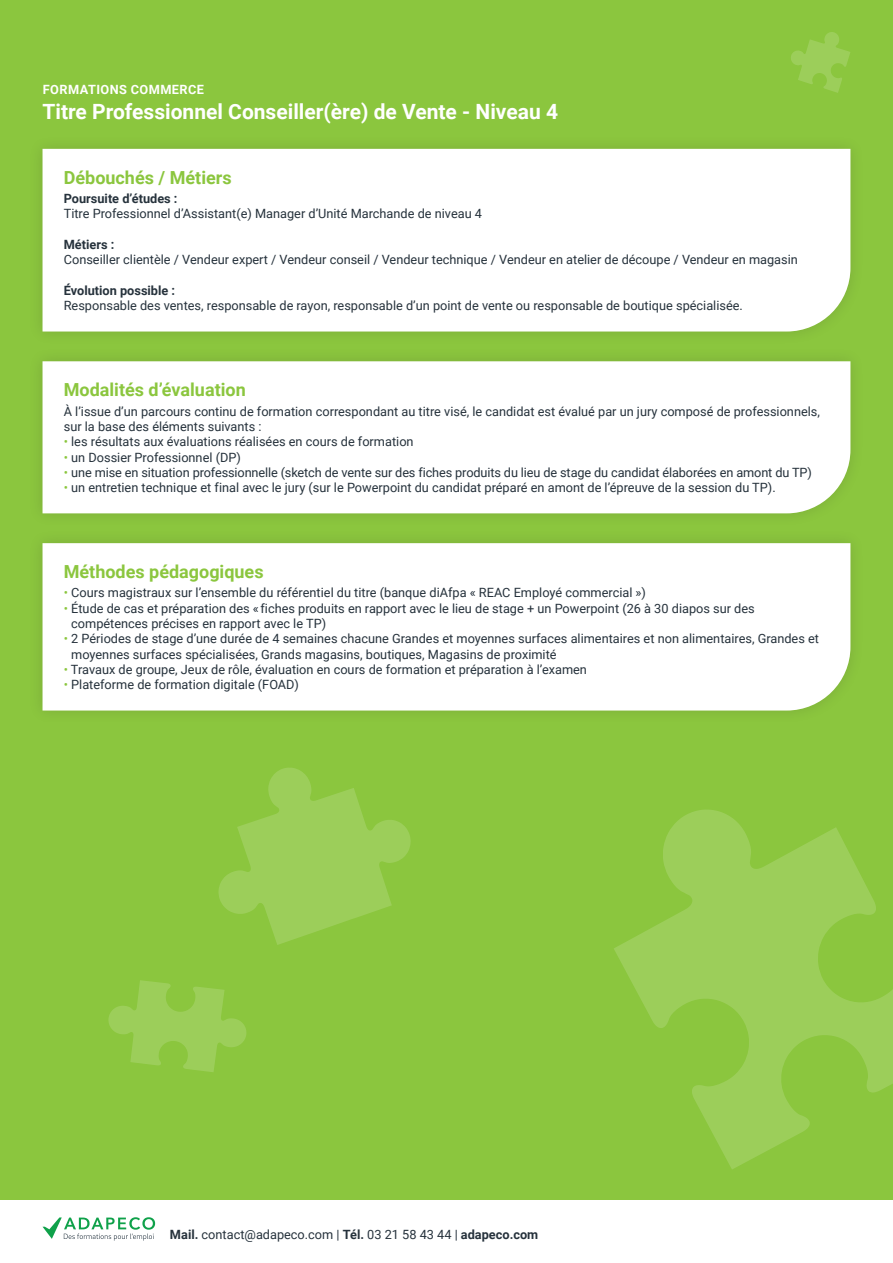
<style>
.page{position:relative;width:893px;height:1263px;background:#fff}
.page>*{position:absolute;margin:0;border:0;box-sizing:border-box;transform-origin:0 0}
.t1{font:700 21px "Roboto";color:#fff}
.t2{font:700 18px "Roboto";color:#8bc63e}
.t3{font:12.75px/15.3px "Roboto";color:#26323c}
.t4{font:700 12.75px "Roboto";color:#26323c}
.t5{font:700 12.75px "Roboto";letter-spacing:.035em;color:#fff}
.s1{color:#8bc63e}
.s2{font-weight:700}
</style>
<div class="page">
<div style="left:0;top:0;width:893px;height:1199px;background:#8bc63e"></div>
<svg style="left:791px;top:32px;width:59px;height:61px"></svg>
<svg style="left:108px;top:980px;width:139px;height:92px"></svg>
<svg style="left:218px;top:768px;width:193px;height:177px"></svg>
<svg style="left:614px;top:809px;width:279px;height:360px"></svg>
<div style="left:28px;top:134px;width:837px;height:212px;background:#231f20;opacity:.15"></div>
<div style="left:43px;top:149px;width:807px;height:182px;background:#fff"></div>
<div style="left:28px;top:347px;width:837px;height:180px;background:#88c23d"></div>
<div style="left:43px;top:361px;width:807px;height:152px;background:#fff"></div>
<div style="left:28px;top:529px;width:837px;height:196px;background:#88c23d"></div>
<div style="left:43px;top:543px;width:807px;height:167px;background:#fff"></div>
<svg style="left:43px;top:1217px;width:112px;height:24px"></svg>
<p class="t5" style="left:43px;top:84px;width:163px">FORMATIONS COMMERCE</p>
<h1 class="t1" style="left:43px;top:102px;width:517px">Titre Professionnel Conseiller(ère) de Vente - Niveau 4</h1>
<h2 class="t2" style="left:64px;top:169px;width:169px">Débouchés / Métiers</h2>
<p class="t4" style="left:64px;top:193px;width:115px">Poursuite d’études :</p>
<p class="t3" style="left:64px;top:207px;width:420px">Titre Professionnel d’Assistant(e) Manager d’Unité Marchande de niveau 4</p>
<p class="t4" style="left:64px;top:239px;width:52px">Métiers :</p>
<p class="t3" style="left:64px;top:253px;width:736px">Conseiller clientèle / Vendeur expert / Vendeur conseil / Vendeur technique / Vendeur en atelier de découpe / Vendeur en magasin</p>
<p class="t4" style="left:64px;top:285px;width:113px">Évolution possible :</p>
<p class="t3" style="left:64px;top:299px;width:681px">Responsable des ventes, responsable de rayon, responsable d’un point de vente ou responsable de boutique spécialisée.</p>
<h2 class="t2" style="left:64px;top:382px;width:184px">Modalités d’évaluation</h2>
<p class="t3" style="left:64px;top:404px;width:758px">À l’issue d’un parcours continu de formation correspondant au titre visé, le candidat est évalué par un jury composé de professionnels, sur la base des éléments suivants :</p>
<p class="t3" style="left:64px;top:435px;width:351px"><span class="s1">•</span> les résultats aux évaluations réalisées en cours de formation</p>
<p class="t3" style="left:64px;top:450px;width:179px"><span class="s1">•</span> un Dossier Professionnel (DP)</p>
<p class="t3" style="left:64px;top:465px;width:750px"><span class="s1">•</span> une mise en situation professionnelle (sketch de vente sur des fiches produits du lieu de stage du candidat élaborées en amont du TP)</p>
<p class="t3" style="left:64px;top:481px;width:713px"><span class="s1">•</span> un entretien technique et final avec le jury (sur le Powerpoint du candidat préparé en amont de l’épreuve de la session du TP).</p>
<h2 class="t2" style="left:64px;top:564px;width:201px">Méthodes pédagogiques</h2>
<p class="t3" style="left:64px;top:586px;width:584px"><span class="s1">•</span> Cours magistraux sur l’ensemble du référentiel du titre (banque diAfpa « REAC Employé commercial »)</p>
<p class="t3" style="left:71px;top:600px;width:685px;text-indent:-7px"><span class="s1">•</span> Étude de cas et préparation des « fiches produits en rapport avec le lieu de stage + un Powerpoint (26 à 30 diapos sur des compétences précises en rapport avec le TP)</p>
<p class="t3" style="left:71px;top:632px;width:749px;text-indent:-7px"><span class="s1">•</span> 2 Périodes de stage d’une durée de 4 semaines chacune Grandes et moyennes surfaces alimentaires et non alimentaires, Grandes et moyennes surfaces spécialisées, Grands magasins, boutiques, Magasins de proximité</p>
<p class="t3" style="left:64px;top:663px;width:525px"><span class="s1">•</span> Travaux de groupe, Jeux de rôle, évaluation en cours de formation et préparation à l’examen</p>
<p class="t3" style="left:64px;top:678px;width:237px"><span class="s1">•</span> Plateforme de formation digitale (FOAD)</p>
<p class="t3" style="left:170px;top:1228px;width:370px"><span class="s2">Mail.</span> contact@adapeco.com | <span class="s2">Tél.</span> 03 21 58 43 44 | <span class="s2">adapeco.com</span></p>
</div>
